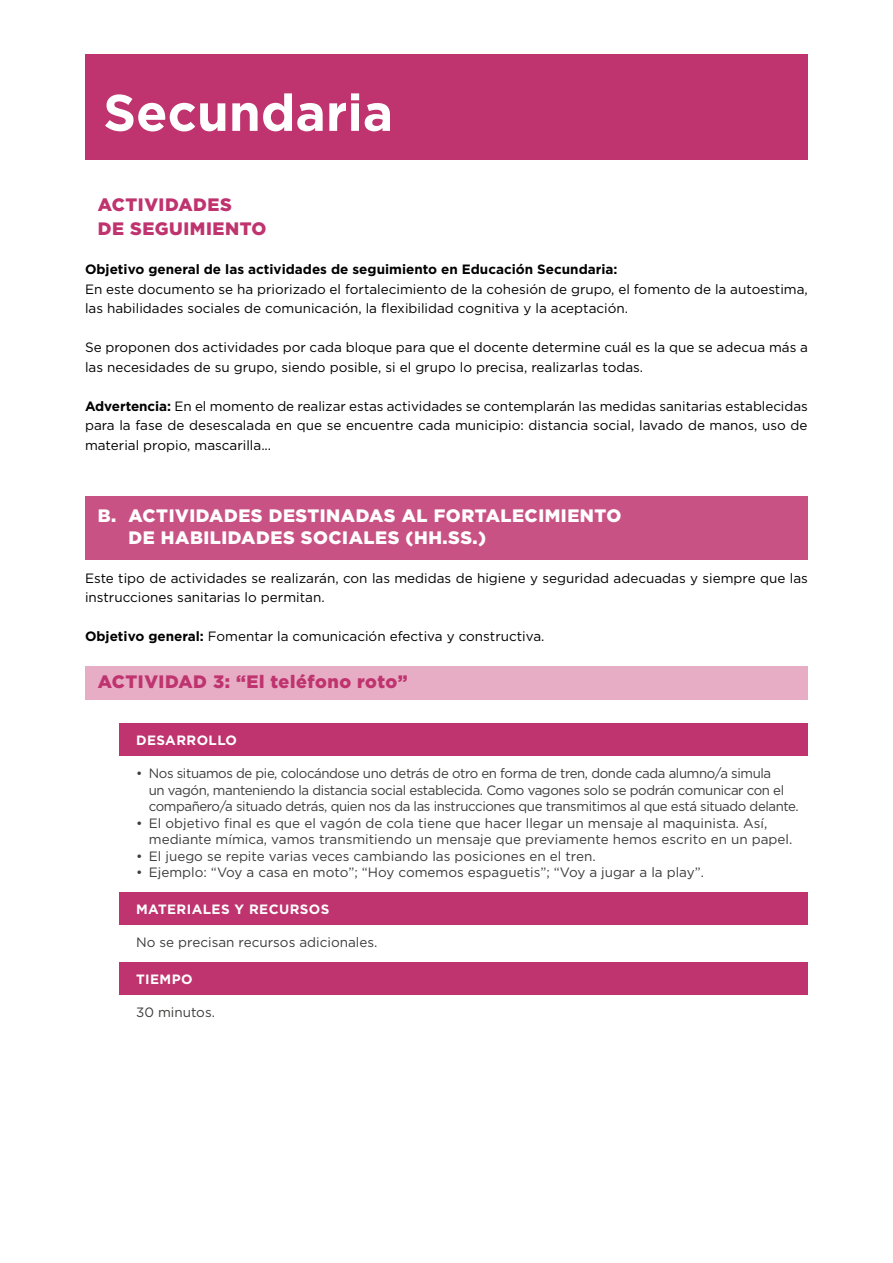
<style>
.page{position:relative;width:893px;height:1263px;background:#fff}
.page>*{position:absolute;margin:0;border:0;box-sizing:border-box;transform-origin:0 0}
.t1{font:700 51.3px "Gotham";color:#fff}
.t2{font:900 18px/21.6px "Gotham";letter-spacing:.03em;color:#fff}
.t3{font:900 18px/24px "Gotham";letter-spacing:.03em;color:#bf336e}
.t4{font:13.5px/19.5px "Gotham";color:#000}
.t5{font:13.5px/16.5px "Gotham";letter-spacing:-.015em;color:#3c3c3b}
.t6{font:700 13.5px "Gotham";color:#000}
.t7{font:700 13.5px "Gotham";letter-spacing:.03em;color:#fff}
.s1{font-weight:700}
</style>
<div class="page">
<div style="left:85px;top:496px;width:723px;height:63px;background:#c95284"></div>
<div style="left:85px;top:667px;width:723px;height:33px;background:#e6adc5"></div>
<div style="left:119px;top:723px;width:689px;height:33px;background:#bf336e"></div>
<div style="left:119px;top:892px;width:689px;height:33px;background:#bf336e"></div>
<div style="left:119px;top:962px;width:689px;height:33px;background:#bf336e"></div>
<div style="left:85px;top:54px;width:723px;height:106px;background:#bf336e"></div>
<h1 class="t1" style="left:103px;top:83px;width:291px">Secundaria</h1>
<h2 class="t3" style="left:98px;top:192px;width:170px">ACTIVIDADES<br>DE SEGUIMIENTO</h2>
<p class="t6" style="left:85px;top:261px;width:534px">Objetivo general de las actividades de seguimiento en Educación Secundaria:</p>
<p class="t4" style="left:85px;top:279px;width:724px">En este documento se ha priorizado el fortalecimiento de la cohesión de grupo, el fomento de la autoestima, las habilidades sociales de comunicación, la flexibilidad cognitiva y la aceptación.</p>
<p class="t4" style="left:85px;top:337px;width:724px">Se proponen dos actividades por cada bloque para que el docente determine cuál es la que se adecua más a las necesidades de su grupo, siendo posible, si el grupo lo precisa, realizarlas todas.</p>
<p class="t4" style="left:85px;top:396px;width:724px;text-align:justify"><span class="s1">Advertencia:</span> En el momento de realizar estas actividades se contemplarán las medidas sanitarias establecidas para la fase de desescalada en que se encuentre cada municipio: distancia social, lavado de manos, uso de material propio, mascarilla...</p>
<h2 class="t2" style="left:129px;top:505px;width:494px;text-indent:-31px">B. ACTIVIDADES DESTINADAS AL FORTALECIMIENTO<br>DE HABILIDADES SOCIALES (HH.SS.)</h2>
<p class="t4" style="left:85px;top:568px;width:724px">Este tipo de actividades se realizarán, con las medidas de higiene y seguridad adecuadas y siempre que las instrucciones sanitarias lo permitan.</p>
<p class="t4" style="left:85px;top:626px;width:461px"><span class="s1">Objetivo general:</span> Fomentar la comunicación efectiva y constructiva.</p>
<h2 class="t3" style="left:98px;top:670px;width:311px">ACTIVIDAD 3: “El teléfono roto”</h2>
<p class="t7" style="left:136px;top:732px;width:102px">DESARROLLO</p>
<p class="t5" style="left:149px;top:765px;width:651px;text-indent:-13px">• Nos situamos de pie, colocándose uno detrás de otro en forma de tren, donde cada alumno/a simula<br>un vagón, manteniendo la distancia social establecida. Como vagones solo se podrán comunicar con el compañero/a situado detrás, quien nos da las instrucciones que transmitimos al que está situado delante.</p>
<p class="t5" style="left:149px;top:814px;width:645px;text-indent:-13px">• El objetivo final es que el vagón de cola tiene que hacer llegar un mensaje al maquinista. Así, mediante mímica, vamos transmitiendo un mensaje que previamente hemos escrito en un papel.</p>
<p class="t5" style="left:136px;top:847px;width:461px">• El juego se repite varias veces cambiando las posiciones en el tren.</p>
<p class="t5" style="left:136px;top:864px;width:570px">• Ejemplo: “Voy a casa en moto”; “Hoy comemos espaguetis”; “Voy a jugar a la play”.</p>
<p class="t7" style="left:136px;top:901px;width:195px">MATERIALES Y RECURSOS</p>
<p class="t5" style="left:136px;top:934px;width:243px">No se precisan recursos adicionales.</p>
<p class="t7" style="left:136px;top:971px;width:58px">TIEMPO</p>
<p class="t5" style="left:136px;top:1004px;width:81px">30 minutos.</p>
</div>
